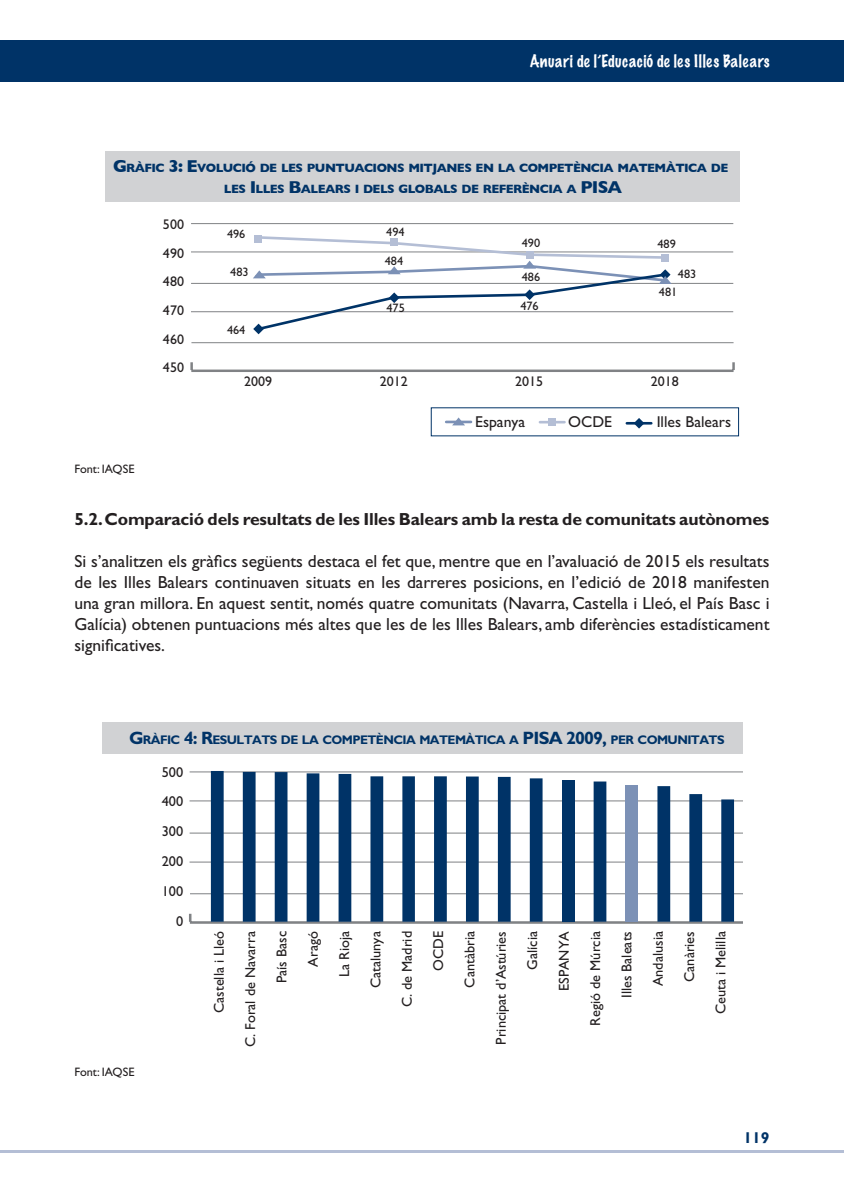
<style>
.page{position:relative;width:844px;height:1191px;background:#fff}
.page>*{position:absolute;margin:0;border:0;box-sizing:border-box;transform-origin:0 0}
.t1{font:17.5px/21px "Gill Sans Std";color:#231f20;text-align:justify}
.t2{font:700 17.5px "Gill Sans Std";letter-spacing:-.01em;color:#231f20}
.t3{font:100 15.75px "Marker Felt";letter-spacing:.03em;color:#fff}
.t4{font:15.75px "Gill Sans Std";color:#231f20}
.t5{font:700 15.75px "Gill Sans Std";color:#003367}
.t6{font:14.35px/31.3px "Gill Sans Std";color:#231f20;text-align:right}
.t7{font:14px "Gill Sans Std";color:#231f20}
.t8{font:700 12.6px "Gill Sans Std";letter-spacing:-.045em;color:#003367}
.t9{font:700 12.25px/21px "Gill Sans";letter-spacing:-.045em;color:#003367;text-align:center}
.t10{font:12.25px "Gill Sans Std";color:#231f20}
.s1{font-size:17.5px}
.s2{font-size:17.85px}
</style>
<div class="page">
<div style="left:0;top:40px;width:843px;height:42px;background:#003367"></div>
<hr style="left:0;top:1150px;width:843px;height:2px;background:#b4bed5">
<hr style="left:446px;top:420px;width:25px;height:3px;background:#7c91b6">
<hr style="left:191px;top:342px;width:542px;height:1px;background:#808285">
<hr style="left:191px;top:311px;width:542px;height:1px;background:#808285">
<hr style="left:191px;top:283px;width:542px;height:1px;background:#808285">
<hr style="left:191px;top:251px;width:542px;height:1px;background:#808285">
<hr style="left:191px;top:223px;width:542px;height:1px;background:#808285">
<hr style="left:191px;top:369px;width:542px;height:3px;background:#808285">
<svg style="left:732px;top:362px;width:2px;height:8px"></svg>
<svg style="left:190px;top:362px;width:3px;height:8px"></svg>
<div style="left:105px;top:151px;width:634px;height:50px;background:#d1d2d4"></div>
<hr style="left:539px;top:421px;width:25px;height:2px;background:#b4bed5">
<hr style="left:626px;top:422px;width:25px;height:2px;background:#003367">
<svg style="left:633px;top:418px;width:11px;height:10px"></svg>
<svg style="left:449px;top:417px;width:18px;height:9px"></svg>
<svg style="left:250px;top:235px;width:424px;height:99px"></svg>
<div style="left:254px;top:235px;width:7px;height:7px;background:#b4bed5"></div>
<div style="left:390px;top:239px;width:8px;height:7px;background:#b4bed5"></div>
<div style="left:525px;top:251px;width:8px;height:7px;background:#b4bed5"></div>
<div style="left:548px;top:418px;width:8px;height:8px;background:#b4bed5"></div>
<div style="left:661px;top:254px;width:7px;height:7px;background:#b4bed5"></div>
<hr style="left:190px;top:893px;width:552px;height:1px;background:#808285">
<hr style="left:189px;top:861px;width:553px;height:1px;background:#808285">
<hr style="left:189px;top:832px;width:553px;height:1px;background:#808285">
<hr style="left:189px;top:800px;width:553px;height:1px;background:#808285">
<hr style="left:189px;top:771px;width:553px;height:1px;background:#808285">
<hr style="left:190px;top:921px;width:552px;height:2px;background:#808285">
<svg style="left:189px;top:913px;width:2px;height:8px"></svg>
<div style="left:102px;top:722px;width:640px;height:32px;background:#d1d2d4"></div>
<svg style="left:211px;top:771px;width:522px;height:150px"></svg>
<p class="t3" style="left:529px;top:49px;width:241px">Anuari de l’Educació de les Illes Balears</p>
<p class="t9" style="left:113px;top:157px;width:616px"><span class="s1">G</span>RÀFIC <span class="s1">3: E</span>VOLUCIÓ DE LES PUNTUACIONS MITJANES EN LA COMPETÈNCIA MATEMÀTICA DE<br>LES <span class="s1">I</span>LLES <span class="s1">B</span>ALEARS I DELS GLOBALS DE REFERÈNCIA A <span class="s1">PISA</span></p>
<p class="t7" style="left:163px;top:216px;width:22px">500</p>
<p class="t7" style="left:163px;top:245px;width:22px">490</p>
<p class="t7" style="left:163px;top:273px;width:22px">480</p>
<p class="t7" style="left:163px;top:302px;width:22px">470</p>
<p class="t7" style="left:163px;top:331px;width:22px">460</p>
<p class="t7" style="left:163px;top:359px;width:22px">450</p>
<p class="t10" style="left:227px;top:227px;width:20px">496</p>
<p class="t10" style="left:386px;top:225px;width:20px">494</p>
<p class="t10" style="left:230px;top:265px;width:20px">483</p>
<p class="t10" style="left:385px;top:254px;width:20px">484</p>
<p class="t10" style="left:521px;top:235px;width:20px">490</p>
<p class="t10" style="left:657px;top:237px;width:20px">489</p>
<p class="t10" style="left:521px;top:270px;width:20px">486</p>
<p class="t10" style="left:677px;top:267px;width:20px">483</p>
<p class="t10" style="left:658px;top:285px;width:20px">481</p>
<p class="t10" style="left:227px;top:323px;width:20px">464</p>
<p class="t10" style="left:386px;top:301px;width:20px">475</p>
<p class="t10" style="left:520px;top:299px;width:20px">476</p>
<p class="t7" style="left:244px;top:373px;width:29px">2009</p>
<p class="t7" style="left:379px;top:373px;width:29px">2012</p>
<p class="t7" style="left:515px;top:373px;width:29px">2015</p>
<p class="t7" style="left:650px;top:373px;width:29px">2018</p>
<p class="t4" style="left:475px;top:412px;width:52px">Espanya</p>
<p class="t4" style="left:568px;top:412px;width:45px">OCDE</p>
<p class="t4" style="left:656px;top:412px;width:76px">Illes Balears</p>
<p class="t10" style="left:74px;top:461px;width:61px">Font: IAQSE</p>
<p class="t2" style="left:74px;top:509px;width:696px">5.2. Comparació dels resultats de les Illes Balears amb la resta de comunitats autònomes</p>
<p class="t1" style="left:74px;top:551px;width:696px">Si s’analitzen els gràfics següents destaca el fet que, mentre que en l’avaluació de 2015 els resultats de les Illes Balears continuaven situats en les darreres posicions, en l’edició de 2018 manifesten una gran millora. En aquest sentit, només quatre comunitats (Navarra, Castella i Lleó, el País Basc i Galícia) obtenen puntuacions més altes que les de les Illes Balears, amb diferències estadísticament significatives.</p>
<p class="t8" style="left:129px;top:732px;width:597px"><span class="s2">G</span>RÀFIC <span class="s2">4: R</span>ESULTATS DE LA COMPETÈNCIA MATEMÀTICA A <span class="s2">PISA 2009,</span> PER COMUNITATS</p>
<p class="t6" style="left:162px;top:756px;width:23px">500</p>
<p class="t6" style="left:162px;top:786px;width:23px">400</p>
<p class="t6" style="left:162px;top:816px;width:23px">300</p>
<p class="t6" style="left:162px;top:846px;width:23px">200</p>
<p class="t6" style="left:162px;top:875px;width:23px">100</p>
<p class="t10" style="left:74px;top:1065px;width:61px">Font: IAQSE</p>
<p class="t6" style="left:176px;top:905px;width:9px">0</p>
<p class="t6" style="left:203px;top:1047px;width:118px;rotate:-90deg">Castella i Lleó<br>C. Foral de Navarra<br>País Basc<br>Aragó<br>La Rioja<br>Catalunya<br>C. de Madrid<br>OCDE<br>Cantàbria<br>Principat d’Astúries<br>Galícia<br>ESPANYA<br>Regió de Múrcia<br>Illes Baleats<br>Andalusia<br>Canàries<br>Ceuta i Melilla</p>
<p class="t5" style="left:743px;top:1128px;width:28px">119</p>
</div>
